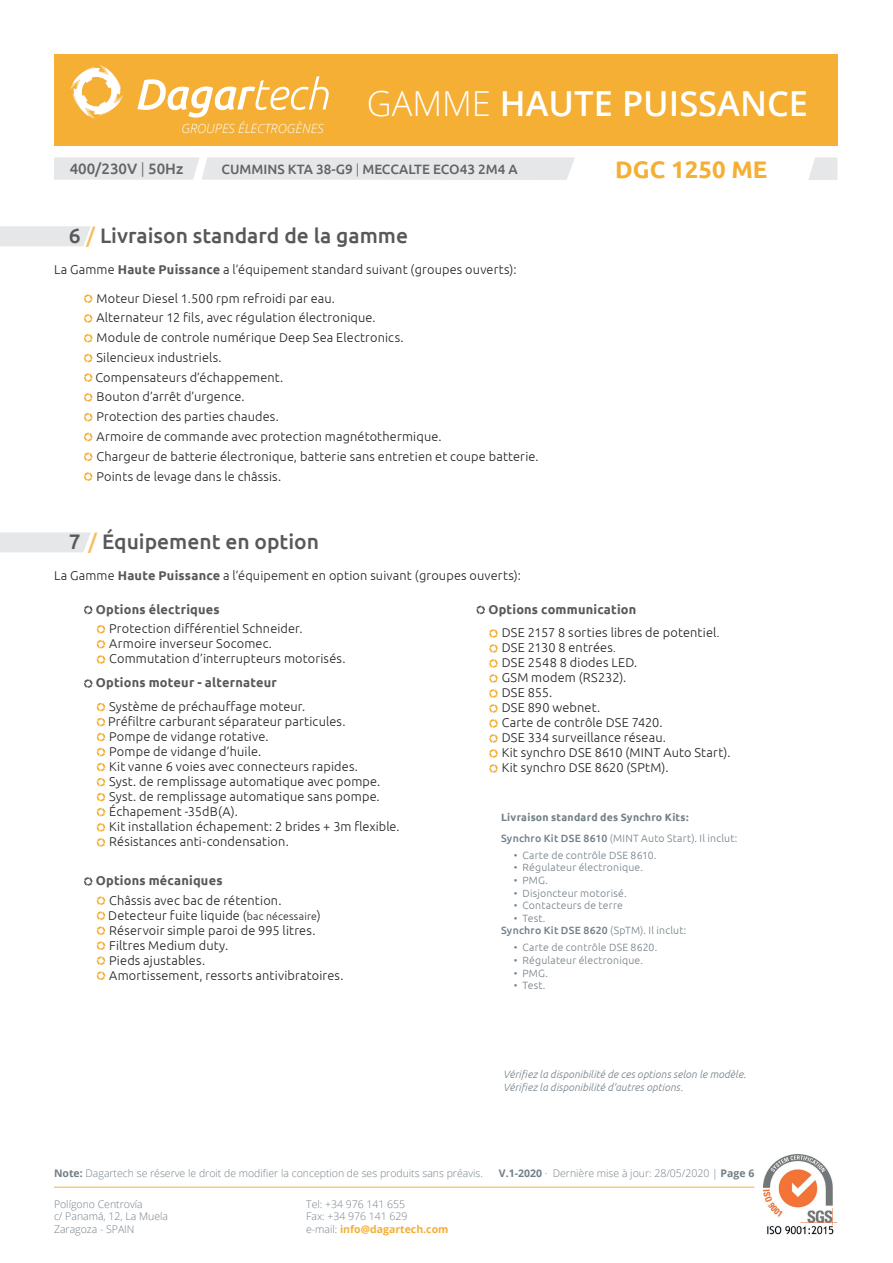
<style>
.page{position:relative;width:893px;height:1263px;background:#fff}
.page>*{position:absolute;margin:0;border:0;box-sizing:border-box;transform-origin:0 0}
.t1{font:600 34.5px "Open Sans";color:#fff}
.t2{font:700 24px "Ubuntu";color:#f4af34}
.t3{font:500 21px "Ubuntu";color:#57585a}
.t4{font:500 15px "Ubuntu";color:#636366}
.t5{font:500 13.5px "Ubuntu";color:#636366}
.t6{font:300 12.75px/15px "Ubuntu";letter-spacing:.015em;color:#231f20}
.t7{font:700 12.75px "Ubuntu";letter-spacing:.015em;color:#57585a}
.t8{font:italic 300 12.75px "Open Sans";color:#fff}
.t9{font:300 10.5px/12.6px "Open Sans";color:#727f87}
.t10{font:300 10.5px/12.6px "Ubuntu";letter-spacing:.02em;color:#727f87}
.t11{font:italic 300 10.5px/12.6px "Ubuntu";letter-spacing:.01em;color:#727f87}
.t12{font:700 10.5px/21.1px "Ubuntu";letter-spacing:.025em;color:#727f87}
.s1{font-weight:300}
.s2{color:#f7be5f}
.s3{font-weight:700;color:#57585a}
.s4{font-size:10.5px}
.s5{font-weight:500}
.s6{font-weight:700}
.s7{font-weight:700;color:#f4af34}
</style>
<div class="page">
<div style="left:54px;top:54px;width:783px;height:92px;background:#f4af34"></div>
<div style="left:54px;top:157px;width:521px;height:23px;background:#e6e7e9"></div>
<svg style="left:808px;top:157px;width:29px;height:23px"></svg>
<hr style="left:54px;top:1187px;width:700px;height:1px;background:#f4af34">
<svg style="left:71px;top:65px;width:52px;height:54px"></svg>
<svg style="left:137px;top:76px;width:192px;height:42px"></svg>
<img style="left:763px;top:1154px;width:74px;height:81px">
<div style="left:0;top:226px;width:91px;height:20px;background:#e6e7e9"></div>
<svg style="left:84px;top:294px;width:9px;height:9px"></svg>
<svg style="left:84px;top:314px;width:9px;height:9px"></svg>
<svg style="left:84px;top:334px;width:9px;height:9px"></svg>
<svg style="left:84px;top:353px;width:9px;height:10px"></svg>
<svg style="left:84px;top:373px;width:9px;height:9px"></svg>
<svg style="left:84px;top:393px;width:9px;height:9px"></svg>
<svg style="left:84px;top:413px;width:9px;height:9px"></svg>
<svg style="left:84px;top:432px;width:9px;height:10px"></svg>
<svg style="left:84px;top:452px;width:9px;height:9px"></svg>
<svg style="left:84px;top:472px;width:9px;height:9px"></svg>
<svg style="left:0;top:532px;width:91px;height:20px;background:#e7e8ea"></svg>
<svg style="left:84px;top:605px;width:9px;height:9px"></svg>
<svg style="left:96px;top:625px;width:10px;height:9px"></svg>
<svg style="left:96px;top:640px;width:10px;height:9px"></svg>
<svg style="left:96px;top:655px;width:10px;height:9px"></svg>
<svg style="left:84px;top:679px;width:9px;height:9px"></svg>
<svg style="left:96px;top:702px;width:10px;height:115px"></svg>
<svg style="left:96px;top:823px;width:10px;height:9px"></svg>
<svg style="left:96px;top:838px;width:10px;height:9px"></svg>
<svg style="left:84px;top:877px;width:9px;height:9px"></svg>
<svg style="left:96px;top:896px;width:10px;height:9px"></svg>
<svg style="left:96px;top:911px;width:10px;height:9px"></svg>
<svg style="left:96px;top:926px;width:10px;height:9px"></svg>
<svg style="left:96px;top:941px;width:10px;height:9px"></svg>
<svg style="left:96px;top:956px;width:10px;height:9px"></svg>
<svg style="left:96px;top:971px;width:10px;height:9px"></svg>
<svg style="left:476px;top:605px;width:9px;height:9px"></svg>
<svg style="left:489px;top:629px;width:9px;height:9px"></svg>
<svg style="left:489px;top:644px;width:9px;height:9px"></svg>
<svg style="left:489px;top:659px;width:9px;height:9px"></svg>
<svg style="left:489px;top:674px;width:9px;height:9px"></svg>
<svg style="left:489px;top:689px;width:9px;height:9px"></svg>
<svg style="left:489px;top:704px;width:9px;height:9px"></svg>
<svg style="left:489px;top:719px;width:9px;height:9px"></svg>
<svg style="left:489px;top:734px;width:9px;height:9px"></svg>
<svg style="left:489px;top:749px;width:9px;height:9px"></svg>
<svg style="left:489px;top:764px;width:9px;height:9px"></svg>
<p class="t8" style="left:181px;top:119px;width:144px">GROUPES ÉLECTROGÈNES</p>
<h1 class="t1" style="left:367px;top:80px;width:443px"><span class="s1">GAMME</span> HAUTE PUISSANCE</h1>
<p class="t4" style="left:70px;top:159px;width:115px">400/230V <span class="s1">|</span> 50Hz</p>
<h2 class="t2" style="left:615px;top:155px;width:154px">DGC 1250 ME</h2>
<p class="t5" style="left:222px;top:161px;width:298px">CUMMINS KTA 38-G9 <span class="s1">|</span> MECCALTE ECO43 2M4 A</p>
<h3 class="t3" style="left:69px;top:222px;width:341px">6 <span class="s2">/</span> Livraison standard de la gamme</h3>
<p class="t6" style="left:54px;top:262px;width:464px">La Gamme <span class="s3">Haute Puissance</span> a l’équipement standard suivant (groupes ouverts):</p>
<p class="t6" style="left:95px;top:288px;width:445px;line-height:19.8px">Moteur Diesel 1.500 rpm refroidi par eau.<br>Alternateur 12 fils, avec régulation électronique.<br>Module de controle numérique Deep Sea Electronics.<br>Silencieux industriels.<br>Compensateurs d’échappement.<br>Bouton d’arrêt d’urgence.<br>Protection des parties chaudes.<br>Armoire de commande avec protection magnétothermique.<br>Chargeur de batterie électronique, batterie sans entretien et coupe batterie.<br>Points de levage dans le châssis.</p>
<h3 class="t3" style="left:69px;top:528px;width:252px">7 <span class="s2">/</span> Équipement en option</h3>
<p class="t6" style="left:54px;top:568px;width:468px">La Gamme <span class="s3">Haute Puissance</span> a l’équipement en option suivant (groupes ouverts):</p>
<p class="t7" style="left:96px;top:602px;width:125px">Options électriques</p>
<p class="t6" style="left:109px;top:621px;width:238px">Protection différentiel Schneider.<br>Armoire inverseur Socomec.<br>Commutation d’interrupteurs motorisés.</p>
<p class="t7" style="left:96px;top:675px;width:183px">Options moteur - alternateur</p>
<p class="t6" style="left:108px;top:699px;width:293px">Système de préchauffage moteur.<br>Préfiltre carburant séparateur particules.<br>Pompe de vidange rotative.<br>Pompe de vidange d’huile.<br>Kit vanne 6 voies avec connecteurs rapides.<br>Syst. de remplissage automatique avec pompe.<br>Syst. de remplissage automatique sans pompe.<br>Échapement -35dB(A).<br>Kit installation échapement: 2 brides + 3m flexible.<br>Résistances anti-condensation.</p>
<p class="t7" style="left:96px;top:873px;width:128px">Options mécaniques</p>
<p class="t6" style="left:108px;top:892px;width:237px">Châssis avec bac de rétention.<br>Detecteur fuite liquide (<span class="s4">bac nécessaire</span>)<br>Réservoir simple paroi de 995 litres.<br>Filtres Medium duty.<br>Pieds ajustables.<br>Amortissement, ressorts antivibratoires.</p>
<p class="t6" style="left:502px;top:597px;width:219px;line-height:23.5px;text-indent:-13px"><span class="s3">Options communication<br></span>DSE 2157 8 sorties libres de potentiel<span class="s4">.</span></p>
<p class="t6" style="left:502px;top:640px;width:230px">DSE 2130 8 entrées<span class="s4">.<br></span>DSE 2548 8 diodes LED.<br>GSM modem (RS232).<br>DSE 855.<br>DSE 890 webnet.<br>Carte de contrôle DSE 7420.<br>DSE 334 surveillance réseau.<br>Kit synchro DSE 8610 (MINT Auto Start).<br>Kit synchro DSE 8620 (SPtM).</p>
<p class="t12" style="left:501px;top:806px;width:238px">Livraison standard des Synchro Kits:<br><span class="s5">Synchro Kit DSE 8610</span> <span class="s1">(MINT Auto Start). Il inclut:</span></p>
<p class="t10" style="left:514px;top:848px;width:144px">• Carte de contrôle DSE 8610.</p>
<p class="t10" style="left:514px;top:861px;width:131px">• Régulateur électronique.</p>
<p class="t10" style="left:514px;top:874px;width:36px">• PMG.</p>
<p class="t10" style="left:514px;top:886px;width:114px">• Disjoncteur motorisé.</p>
<p class="t10" style="left:514px;top:899px;width:110px">• Contacteurs de terre</p>
<p class="t10" style="left:501px;top:911px;width:187px;text-indent:13px">• Test.<br><span class="s5">Synchro Kit DSE 8620</span> (SpTM). Il inclut:</p>
<p class="t10" style="left:514px;top:941px;width:145px">• Carte de contrôle DSE 8620.</p>
<p class="t10" style="left:514px;top:953px;width:131px">• Régulateur électronique.</p>
<p class="t10" style="left:514px;top:966px;width:36px">• PMG.</p>
<p class="t10" style="left:514px;top:979px;width:33px">• Test.</p>
<p class="t11" style="left:503px;top:1068px;width:244px">Vérifiez la disponibilité de ces options selon le modèle.<br>Vérifiez la disponibilité d’autres options.</p>
<p class="t9" style="left:54px;top:1166px;width:430px"><span class="s6">Note:</span> Dagartech se réserve le droit de modifier la conception de ses produits sans préavis.</p>
<p class="t9" style="left:54px;top:1197px;width:116px">Polígono Centrovía<br>c/ Panamá, 12, La Muela<br>Zaragoza - SPAIN</p>
<p class="t9" style="left:306px;top:1197px;width:144px">Tel: +34 976 141 655<br>Fax: +34 976 141 629<br>e-mail: <span class="s7">info@dagartech.com</span></p>
<p class="t9" style="left:499px;top:1166px;width:257px"><span class="s6">V.1-2020</span> · Dernière mise à jour: 28/05/2020 | <span class="s6">Page 6</span></p>
</div>
